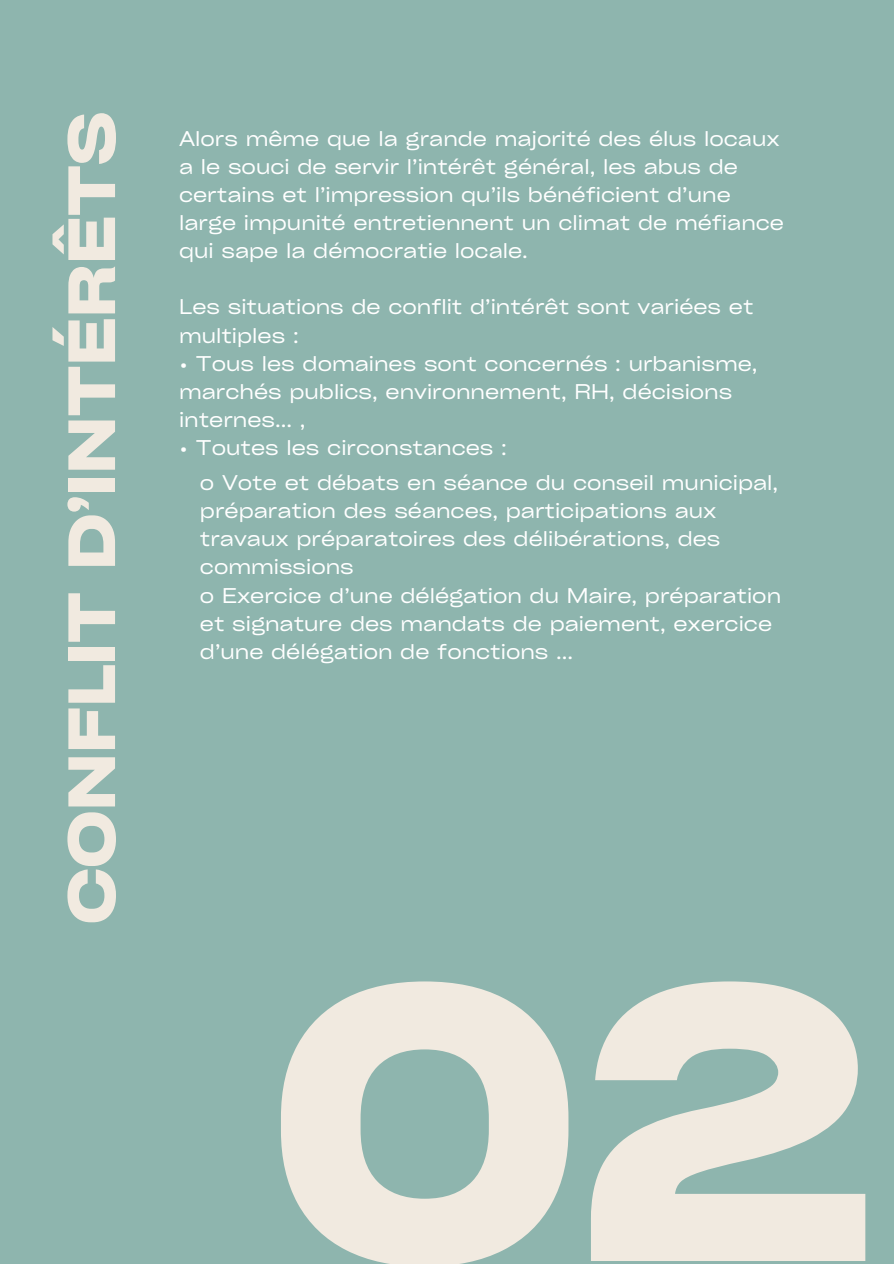
<style>
.page{position:relative;width:894px;height:1264px;background:#fff}
.page>*{position:absolute;margin:0;border:0;box-sizing:border-box;transform-origin:0 0}
.t1{font:700 expanded 375px "Cy Grotesk";color:#f1eae0}
.t2{font:700 expanded 63.9px "Cy Grotesk";color:#f1eae0}
.t3{font:expanded 20.4px/28.2px "Cy Grotesk";color:#fff}
</style>
<div class="page">
<div style="left:0;top:0;width:893px;height:1263px;background:#8eb5ae"></div>
<h1 class="t2" style="left:51px;top:924px;width:814px;rotate:-90deg">CONFLIT D’INTÉRÊTS</h1>
<p class="t3" style="left:179px;top:123px;width:606px">Alors même que la grande majorité des élus locaux a le souci de servir l’intérêt général, les abus de certains et l’impression qu’ils bénéficient d’une large impunité entretiennent un climat de méfiance qui sape la démocratie locale.</p>
<p class="t3" style="left:179px;top:292px;width:575px">Les situations de conflit d’intérêt sont variées et multiples :</p>
<p class="t3" style="left:179px;top:348px;width:580px">• Tous les domaines sont concernés : urbanisme, marchés publics, environnement, RH, décisions internes... ,</p>
<p class="t3" style="left:179px;top:433px;width:329px">• Toutes les circonstances :</p>
<p class="t3" style="left:200px;top:468px;width:579px">o Vote et débats en séance du conseil municipal, préparation des séances, participations aux travaux préparatoires des délibérations, des commissions</p>
<p class="t3" style="left:200px;top:580px;width:582px">o Exercice d’une délégation du Maire, préparation et signature des mandats de paiement, exercice d’une délégation de fonctions ...</p>
<p class="t1" style="left:268px;top:885px;width:604px">02</p>
</div>
